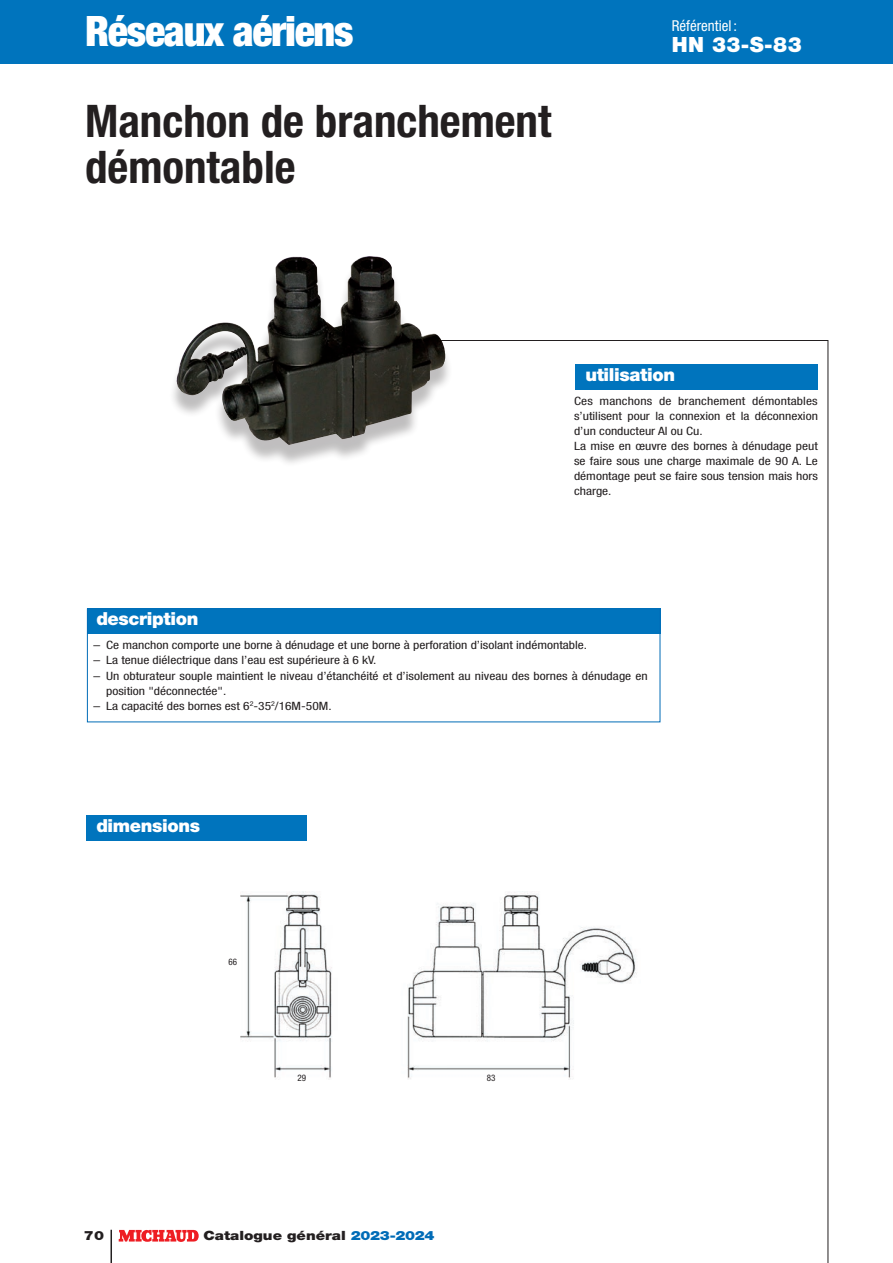
<style>
.page{position:relative;width:893px;height:1263px;background:#fff}
.page>*{position:absolute;margin:0;border:0;box-sizing:border-box;transform-origin:0 0}
.t1{font:700 condensed 45px/46.5px "Helvetica Neue LT Pro";color:#231f20}
.t2{font:900 condensed 42px "Helvetica Neue LT Pro";letter-spacing:-.03em;color:#fff}
.t3{font:900 21px "Helvetica Neue LT Pro";color:#fff}
.t4{font:900 18px "Helvetica Neue LT Pro";letter-spacing:-.02em;color:#fff}
.t5{font:condensed 15px "Helvetica Neue LT Pro";color:#fff}
.t6{font:900 12.75px "Helvetica Neue LT Pro";color:#231f20;scale:1.18 1}
.t7{font:condensed 11.55px/15px "Helvetica Neue LT Pro";color:#231f20;scale:1.18 1}
.t8{font:condensed 9px "Helvetica Neue LT Pro";color:#231f20}
.s1{color:#006cb7}
</style>
<div class="page">
<div style="left:0;top:0;width:893px;height:64px;background:#0074bd"></div>
<hr style="left:110px;top:1230px;width:2px;height:33px;background:#231f20">
<svg style="left:119px;top:1230px;width:80px;height:12px"></svg>
<img style="left:241px;top:891px;width:91px;height:187px">
<svg style="left:362px;top:340px;width:466px;height:923px"></svg>
<div style="left:575px;top:364px;width:242px;height:26px;background:#0074bd"></div>
<div style="left:87px;top:608px;width:573px;height:26px;background:#0074bd"></div>
<div style="left:87px;top:609px;width:573px;height:113px;border:1px solid #006cb7"></div>
<div style="left:86px;top:815px;width:220px;height:25px;background:#0074bd"></div>
<div style="left:169px;top:263px;width:284px;height:204px;background:#231f20;opacity:.29"></div>
<img style="left:319px;top:256px;width:49px;height:71px">
<h2 class="t2" style="left:85px;top:6px;width:270px">Réseaux aériens</h2>
<h1 class="t1" style="left:85px;top:98px;width:468px">Manchon de branchement démontable</h1>
<p class="t5" style="left:672px;top:17px;width:67px">Référentiel :</p>
<h3 class="t3" style="left:672px;top:32px;width:131px">HN 33-S-83</h3>
<h3 class="t4" style="left:96px;top:608px;width:104px">description</h3>
<h3 class="t4" style="left:585px;top:364px;width:91px">utilisation</h3>
<p class="t7" style="left:574px;top:393px;width:208px">Ces manchons de branchement démontables s’utilisent pour la connexion et la déconnexion d’un conducteur Al ou Cu.<br>La mise en œuvre des bornes à dénudage peut se faire sous une charge maximale de 90 A. Le démontage peut se faire sous tension mais hors charge.</p>
<p class="t7" style="left:93px;top:638px;width:420px">– Ce manchon comporte une borne à dénudage et une borne à perforation d’isolant indémontable.</p>
<p class="t7" style="left:93px;top:653px;width:241px">– La tenue diélectrique dans l’eau est supérieure à 6 kV.</p>
<p class="t7" style="left:106px;top:668px;width:460px;text-indent:-13px">– Un obturateur souple maintient le niveau d’étanchéité et d’isolement au niveau des bornes à dénudage en position "déconnectée".</p>
<p class="t7" style="left:93px;top:698px;width:203px">– La capacité des bornes est 6<sup>2</sup>-35<sup>2</sup>/16M-50M.</p>
<h3 class="t4" style="left:96px;top:814px;width:105px">dimensions</h3>
<p class="t8" style="left:229px;top:956px;width:10px">66</p>
<p class="t8" style="left:298px;top:1073px;width:10px">29</p>
<p class="t8" style="left:487px;top:1073px;width:10px">83</p>
<p class="t6" style="left:84px;top:1228px;width:18px">70</p>
<p class="t6" style="left:204px;top:1228px;width:197px">Catalogue général <span class="s1">2023-2024</span></p>
</div>
